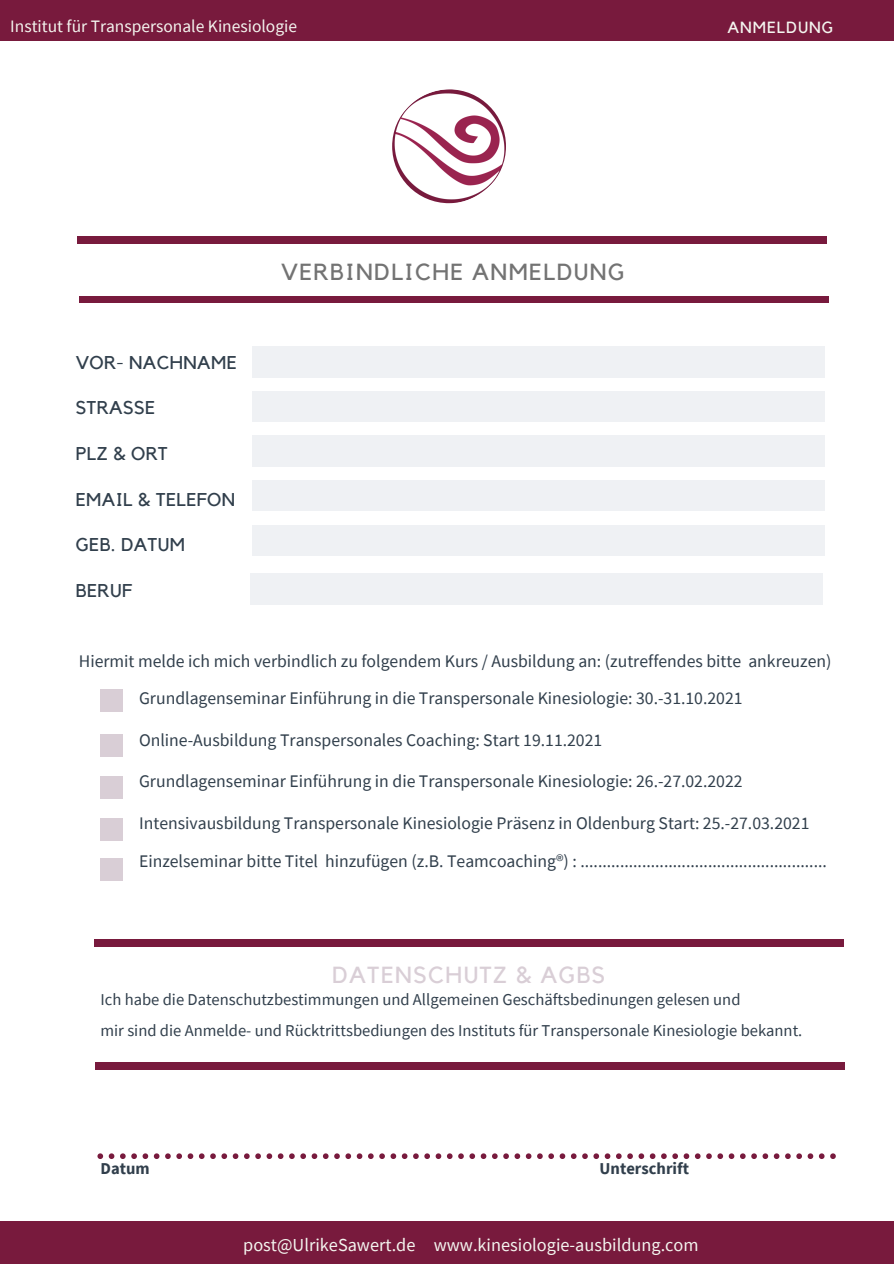
<style>
.page{position:relative;width:894px;height:1264px;background:#fff}
.page>*{position:absolute;margin:0;border:0;box-sizing:border-box;transform-origin:0 0}
.t1{font:23.25px "Kollektif";letter-spacing:.06em;color:#737373}
.t2{font:23.25px "Kollektif";letter-spacing:.06em;color:#d9ced6}
.t3{font:18.45px "Kollektif";letter-spacing:.02em;color:#313f4c}
.t4{font:18.3px "Source Sans Pro";color:#f4f5ef}
.t5{font:17.7px "Source Sans Pro";color:#313f4c}
.t6{font:17.4px "Source Sans Pro";color:#f4f5ef}
.t7{font:16.5px "Source Sans Pro";color:#313f4c}
.t8{font:700 16.5px "Source Sans Pro";color:#313f4c}
.t9{font:16.05px "Kollektif";letter-spacing:.06em;color:#f4f5ef}
</style>
<div class="page">
<div style="left:252px;top:347px;width:572px;height:30px;background:#eff1f4"></div>
<div style="left:252px;top:391px;width:572px;height:30px;background:#eff1f4"></div>
<div style="left:252px;top:435px;width:572px;height:31px;background:#eff1f4"></div>
<div style="left:252px;top:480px;width:572px;height:30px;background:#eff1f4"></div>
<div style="left:252px;top:525px;width:572px;height:30px;background:#eff1f4"></div>
<div style="left:0;top:0;width:893px;height:40px;background:#781a3d"></div>
<div style="left:77px;top:237px;width:749px;height:6px;background:#781a3d"></div>
<div style="left:79px;top:296px;width:749px;height:7px;background:#781a3d"></div>
<div style="left:94px;top:939px;width:749px;height:7px;background:#781a3d"></div>
<div style="left:95px;top:1062px;width:749px;height:7px;background:#781a3d"></div>
<div style="left:0;top:1221px;width:893px;height:42px;background:#781a3d"></div>
<img style="left:392px;top:89px;width:114px;height:114px;border-radius:50%">
<div style="left:250px;top:574px;width:572px;height:30px;background:#eff1f4"></div>
<div style="left:100px;top:689px;width:23px;height:22px;background:#d9ced6"></div>
<div style="left:100px;top:734px;width:23px;height:22px;background:#d9ced6"></div>
<div style="left:100px;top:776px;width:23px;height:23px;background:#d9ced6"></div>
<div style="left:100px;top:858px;width:23px;height:23px;background:#d9ced6"></div>
<div style="left:100px;top:817px;width:23px;height:23px;background:#d9ced6"></div>
<svg style="left:97px;top:1153px;width:738px;height:5px"></svg>
<p class="t6" style="left:10px;top:15px;width:288px">Institut für Transpersonale Kinesiologie</p>
<p class="t9" style="left:727px;top:20px;width:107px">ANMELDUNG</p>
<p class="t3" style="left:76px;top:354px;width:162px">VOR- NACHNAME</p>
<p class="t3" style="left:76px;top:399px;width:81px">STRASSE</p>
<p class="t3" style="left:76px;top:445px;width:94px">PLZ &amp; ORT</p>
<p class="t3" style="left:76px;top:490px;width:161px">EMAIL &amp; TELEFON</p>
<p class="t3" style="left:76px;top:536px;width:111px">GEB. DATUM</p>
<p class="t3" style="left:76px;top:582px;width:58px">BERUF</p>
<p class="t1" style="left:281px;top:261px;width:345px">VERBINDLICHE ANMELDUNG</p>
<p class="t5" style="left:79px;top:649px;width:754px">Hiermit melde ich mich verbindlich zu folgendem Kurs / Ausbildung an: (zutreffendes bitte ankreuzen)</p>
<p class="t5" style="left:139px;top:686px;width:605px">Grundlagenseminar Einführung in die Transpersonale Kinesiologie: 30.-31.10.2021</p>
<p class="t5" style="left:139px;top:728px;width:464px">Online-Ausbildung Transpersonales Coaching: Start 19.11.2021</p>
<p class="t5" style="left:139px;top:770px;width:605px">Grundlagenseminar Einführung in die Transpersonale Kinesiologie: 26.-27.02.2022</p>
<p class="t5" style="left:139px;top:811px;width:671px">Intensivausbildung Transpersonale Kinesiologie Präsenz in Oldenburg Start: 25.-27.03.2021</p>
<p class="t5" style="left:139px;top:850px;width:689px">Einzelseminar bitte Titel hinzufügen (z.B. Teamcoaching®) : ........................................................</p>
<p class="t2" style="left:332px;top:963px;width:275px">DATENSCHUTZ &amp; AGBS</p>
<p class="t7" style="left:100px;top:989px;width:641px">Ich habe die Datenschutzbestimmungen und Allgemeinen Geschäftsbedinungen gelesen und</p>
<p class="t7" style="left:100px;top:1019px;width:703px">mir sind die Anmelde- und Rücktrittsbediungen des Instituts für Transpersonale Kinesiologie bekannt.</p>
<p class="t8" style="left:100px;top:1157px;width:51px">Datum</p>
<p class="t8" style="left:599px;top:1157px;width:91px">Unterschrift</p>
<p class="t4" style="left:243px;top:1233px;width:456px">post@UlrikeSawert.de www.kinesiologie-ausbildung.com</p>
</div>
